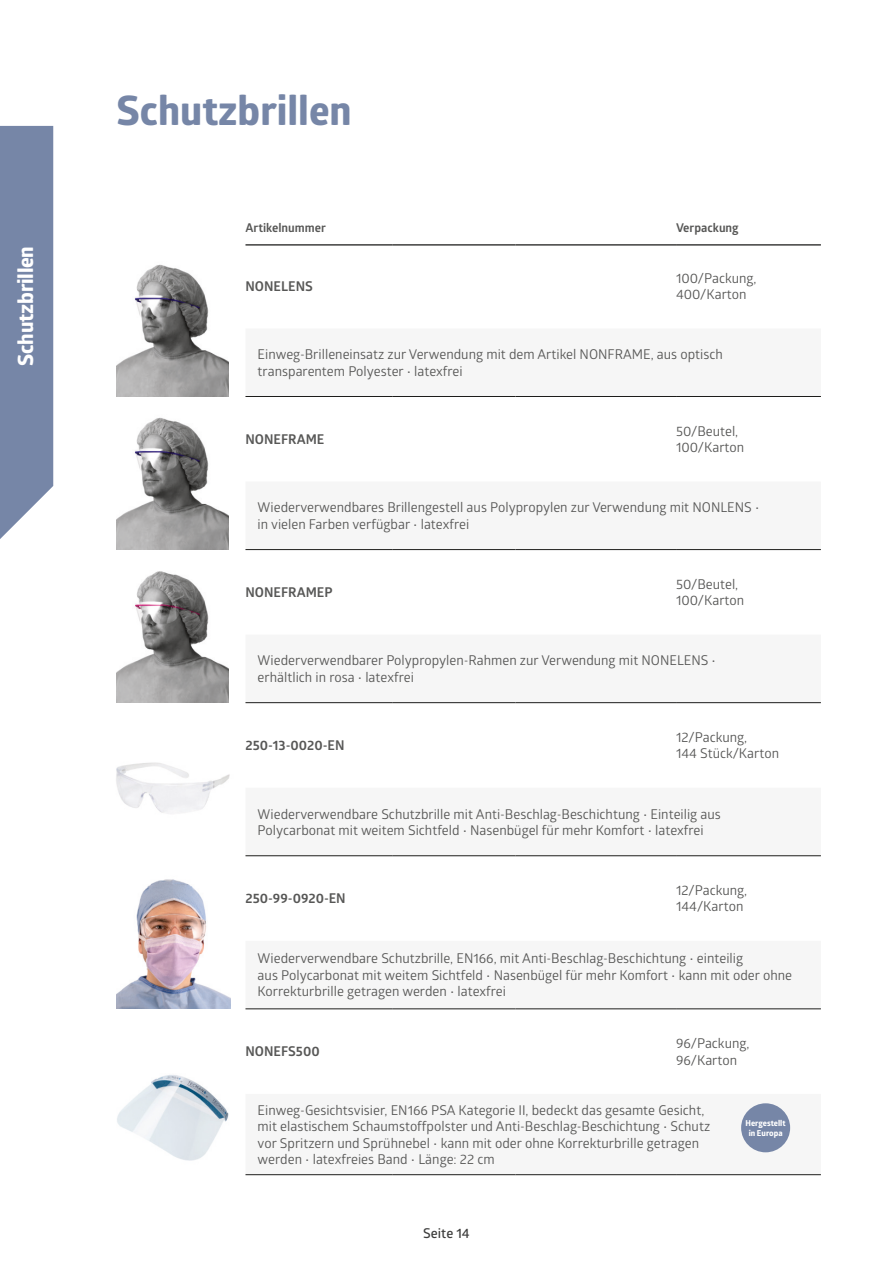
<style>
.page{position:relative;width:893px;height:1263px;background:#fff}
.page>*{position:absolute;margin:0;border:0;box-sizing:border-box;transform-origin:0 0}
.t1{font:700 40.5px "Globerx";color:#7686a7}
.MEDLINE_-_A_Head{font:700 21px "Globerx";letter-spacing:-.01em;color:#fff}
.t2{font:13.5px/16.5px "Glober";color:#575756}
.t3{font:700 13.5px "Glober";color:#575756}
.t4{font:600 13.5px "Glober";color:#3d3d3c}
.t5{font:700 12.15px "Glober";color:#575756}
.t6{font:700 8.25px/9.8px "Globerx";color:#fff;text-align:center}
</style>
<div class="page">
<svg style="left:245px;top:550px;width:576px;height:603px"></svg>
<hr style="left:245px;top:1174px;width:147px;height:1px;background:#1d1d1b">
<hr style="left:392px;top:1174px;width:123px;height:1px;background:#1d1d1b">
<hr style="left:515px;top:1174px;width:161px;height:1px;background:#1d1d1b">
<hr style="left:676px;top:1174px;width:145px;height:1px;background:#1d1d1b">
<hr style="left:245px;top:1008px;width:147px;height:1px;background:#1d1d1b">
<hr style="left:392px;top:1008px;width:123px;height:1px;background:#1d1d1b">
<hr style="left:515px;top:1008px;width:161px;height:1px;background:#1d1d1b">
<hr style="left:676px;top:1008px;width:145px;height:1px;background:#1d1d1b">
<hr style="left:245px;top:855px;width:147px;height:1px;background:#1d1d1b">
<hr style="left:392px;top:855px;width:123px;height:1px;background:#1d1d1b">
<hr style="left:515px;top:855px;width:161px;height:1px;background:#1d1d1b">
<hr style="left:676px;top:855px;width:145px;height:1px;background:#1d1d1b">
<hr style="left:245px;top:396px;width:147px;height:1px;background:#1d1d1b">
<hr style="left:392px;top:396px;width:123px;height:1px;background:#1d1d1b">
<hr style="left:515px;top:396px;width:161px;height:1px;background:#1d1d1b">
<hr style="left:676px;top:396px;width:145px;height:1px;background:#1d1d1b">
<hr style="left:245px;top:549px;width:147px;height:1px;background:#1d1d1b">
<hr style="left:392px;top:549px;width:123px;height:1px;background:#1d1d1b">
<hr style="left:515px;top:549px;width:161px;height:1px;background:#1d1d1b">
<hr style="left:676px;top:549px;width:145px;height:1px;background:#1d1d1b">
<hr style="left:245px;top:702px;width:147px;height:1px;background:#1d1d1b">
<hr style="left:392px;top:702px;width:123px;height:1px;background:#1d1d1b">
<hr style="left:515px;top:702px;width:161px;height:1px;background:#1d1d1b">
<hr style="left:676px;top:702px;width:145px;height:1px;background:#1d1d1b">
<hr style="left:245px;top:244px;width:147px;height:2px;background:#1d1d1b">
<hr style="left:392px;top:244px;width:123px;height:2px;background:#1d1d1b">
<hr style="left:515px;top:244px;width:161px;height:2px;background:#1d1d1b">
<hr style="left:676px;top:244px;width:145px;height:2px;background:#1d1d1b">
<img style="left:117px;top:879px;width:114px;height:130px">
<img style="left:116px;top:762px;width:114px;height:52px">
<img style="left:117px;top:1075px;width:112px;height:86px">
<svg style="left:0;top:126px;width:53px;height:413px"></svg>
<div style="left:0;top:154px;width:52px;height:304px;background:#7686a7"></div>
<hr style="left:892px;top:0;width:1px;height:1263px;background:#005da9">
<img style="left:117px;top:264px;width:112px;height:132px">
<img style="left:117px;top:417px;width:112px;height:133px">
<img style="left:117px;top:571px;width:112px;height:132px">
<div style="left:741px;top:1103px;width:49px;height:49px;background:#7686a7;border-radius:50%"></div>
<p class="MEDLINE_-_A_Head" style="left:10px;top:366px;width:121px;rotate:-90deg">Schutzbrillen</p>
<p class="t1" style="left:117px;top:81px;width:237px">Schutzbrillen</p>
<p class="t5" style="left:245px;top:219px;width:82px">Artikelnummer</p>
<p class="t5" style="left:676px;top:219px;width:64px">Verpackung</p>
<p class="t3" style="left:245px;top:277px;width:69px">NONELENS</p>
<p class="t2" style="left:676px;top:269px;width:82px">100/Packung,</p>
<p class="t2" style="left:676px;top:285px;width:72px">400/Karton</p>
<p class="t2" style="left:258px;top:346px;width:467px">Einweg-Brilleneinsatz zur Verwendung mit dem Artikel NONFRAME, aus optisch transparentem Polyester • latexfrei</p>
<p class="t3" style="left:245px;top:430px;width:80px">NONEFRAME</p>
<p class="t2" style="left:676px;top:422px;width:64px">50/Beutel,</p>
<p class="t2" style="left:676px;top:439px;width:70px">100/Karton</p>
<p class="t2" style="left:258px;top:499px;width:503px">Wiederverwendbares Brillengestell aus Polypropylen zur Verwendung mit NONLENS • in vielen Farben verfügbar • latexfrei</p>
<p class="t3" style="left:245px;top:583px;width:89px">NONEFRAMEP</p>
<p class="t2" style="left:676px;top:575px;width:64px">50/Beutel,</p>
<p class="t2" style="left:676px;top:592px;width:70px">100/Karton</p>
<p class="t2" style="left:258px;top:652px;width:460px">Wiederverwendbarer Polypropylen-Rahmen zur Verwendung mit NONELENS • erhältlich in rosa • latexfrei</p>
<p class="t3" style="left:245px;top:736px;width:101px">250-13-0020-EN</p>
<p class="t2" style="left:676px;top:728px;width:73px">12/Packung,</p>
<p class="t2" style="left:676px;top:745px;width:105px">144 Stück/Karton</p>
<p class="t2" style="left:258px;top:805px;width:465px">Wiederverwendbare Schutzbrille mit Anti-Beschlag-Beschichtung • Einteilig aus<br>Polycarbonat mit weitem Sichtfeld • Nasenbügel für mehr Komfort • latexfrei</p>
<p class="t3" style="left:245px;top:889px;width:102px">250-99-0920-EN</p>
<p class="t2" style="left:676px;top:882px;width:73px">12/Packung,</p>
<p class="t2" style="left:676px;top:898px;width:69px">144/Karton</p>
<p class="t2" style="left:258px;top:950px;width:536px">Wiederverwendbare Schutzbrille, EN166, mit Anti-Beschlag-Beschichtung • einteilig<br>aus Polycarbonat mit weitem Sichtfeld • Nasenbügel für mehr Komfort • kann mit oder ohne<br>Korrekturbrille getragen werden • latexfrei</p>
<p class="t3" style="left:245px;top:1042px;width:76px">NONEFS500</p>
<p class="t2" style="left:676px;top:1035px;width:75px">96/Packung,</p>
<p class="t2" style="left:676px;top:1051px;width:63px">96/Karton</p>
<p class="t2" style="left:258px;top:1101px;width:454px">Einweg-Gesichtsvisier, EN166 PSA Kategorie II, bedeckt das gesamte Gesicht, mit elastischem Schaumstoffpolster und Anti-Beschlag-Beschichtung • Schutz vor Spritzern und Sprühnebel • kann mit oder ohne Korrekturbrille getragen werden • latexfreies Band • Länge: 22 cm</p>
<p class="t6" style="left:746px;top:1118px;width:42px">Hergestellt in Europa</p>
<p class="t4" style="left:423px;top:1224px;width:48px">Seite 14</p>
</div>
